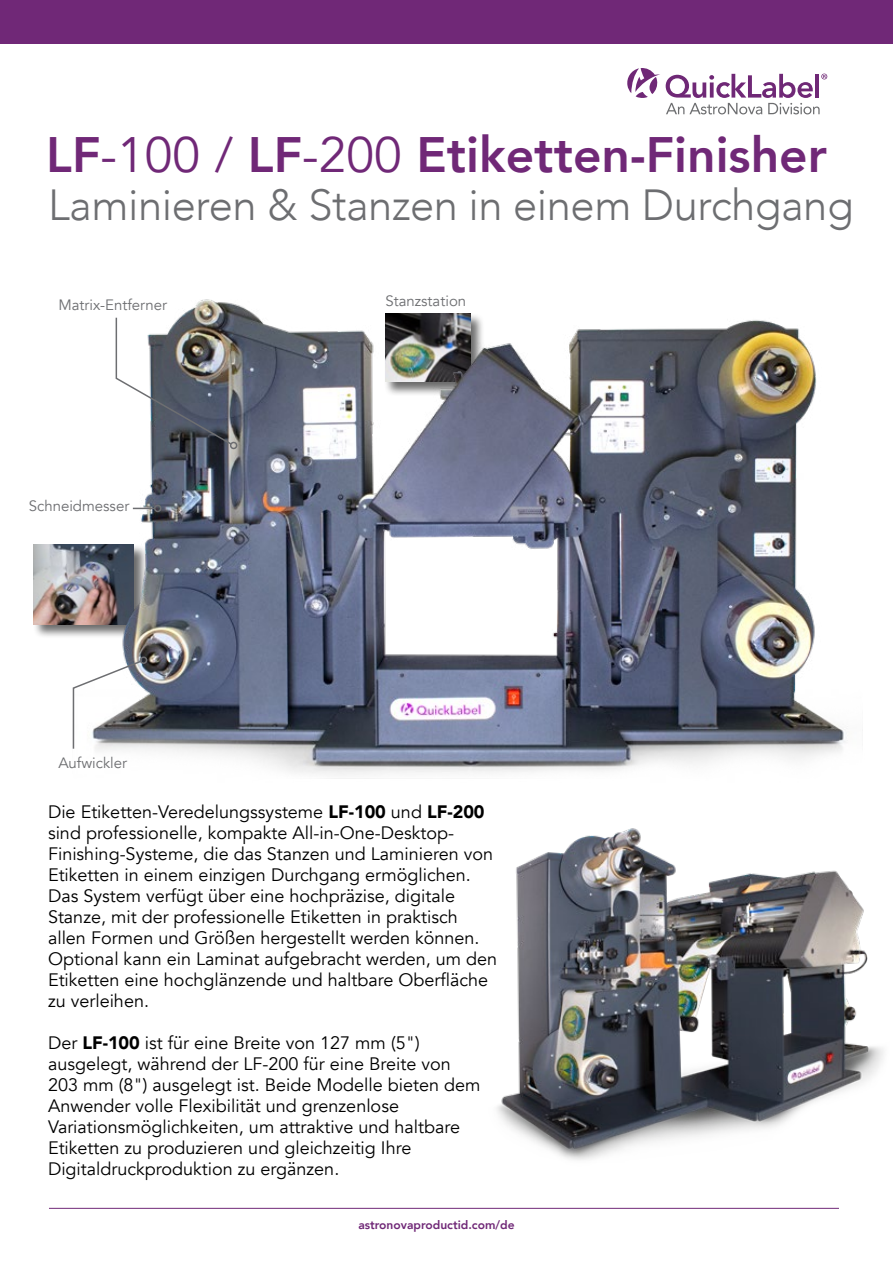
<style>
.page{position:relative;width:893px;height:1263px;background:#fff}
.page>*{position:absolute;margin:0;border:0;box-sizing:border-box;transform-origin:0 0}
.t1{font:800 49.65px "Avenir";color:#702877}
.t2{font:300 43.5px "Avenir";letter-spacing:-.01em;color:#6d6e71}
.t3{font:18px/21px "Avenir";color:#000}
.t4{font:15px "Avenir";color:#6d6e71}
.t5{font:800 12px "Avenir";color:#702877}
.s1{font-weight:400}
.s2{font-weight:900}
</style>
<div class="page">
<hr style="left:49px;top:1208px;width:790px;height:1px;background:#702877">
<div style="left:0;top:0;width:893px;height:43px;background:#702877"></div>
<svg style="left:627px;top:68px;width:33px;height:30px"></svg>
<svg style="left:666px;top:74px;width:161px;height:40px"></svg>
<div style="left:32px;top:543px;width:117px;height:96px;background:#000;opacity:.58"></div>
<img style="left:33px;top:544px;width:30px;height:80px">
<img style="left:63px;top:299px;width:800px;height:480px">
<img style="left:497px;top:828px;width:387px;height:332px">
<svg style="left:72px;top:659px;width:71px;height:91px"></svg>
<div style="left:140px;top:656px;width:7px;height:8px;border:2px solid #6d6e71;border-radius:50%"></div>
<img style="left:115px;top:316px;width:118px;height:130px">
<div style="left:230px;top:442px;width:7px;height:7px;border:2px solid #6d6e71;border-radius:50%"></div>
<svg style="left:133px;top:508px;width:21px;height:1px"></svg>
<div style="left:154px;top:505px;width:7px;height:7px;border:2px solid #6d6e71;border-radius:50%"></div>
<h1 class="t1" style="left:46px;top:116px;width:782px">LF<span class="s1">-100 /</span> LF<span class="s1">-200</span> Etiketten-Finisher</h1>
<h2 class="t2" style="left:48px;top:180px;width:807px">Laminieren &amp; Stanzen in einem Durchgang</h2>
<p class="t4" style="left:58px;top:296px;width:110px">Matrix-Entferner</p>
<p class="t4" style="left:385px;top:292px;width:82px">Stanzstation</p>
<p class="t4" style="left:29px;top:497px;width:102px">Schneidmesser</p>
<p class="t4" style="left:58px;top:754px;width:70px">Aufwickler</p>
<p class="t3" style="left:48px;top:802px;width:451px">Die Etiketten-Veredelungssysteme <span class="s2">LF-100</span> und <span class="s2">LF-200 </span>sind professionelle, kompakte All-in-One-Desktop-Finishing-Systeme, die das Stanzen und Laminieren von Etiketten in einem einzigen Durchgang ermöglichen.<br>Das System verfügt über eine hochpräzise, digitale Stanze, mit der professionelle Etiketten in praktisch allen Formen und Größen hergestellt werden können.<br>Optional kann ein Laminat aufgebracht werden, um den Etiketten eine hochglänzende und haltbare Oberfläche zu verleihen.</p>
<p class="t3" style="left:48px;top:1033px;width:434px">Der <span class="s2">LF-100</span> ist für eine Breite von 127 mm (5") ausgelegt, während der LF-200 für eine Breite von 203 mm (8") ausgelegt ist. Beide Modelle bieten dem Anwender volle Flexibilität und grenzenlose Variationsmöglichkeiten, um attraktive und haltbare Etiketten zu produzieren und gleichzeitig Ihre Digitaldruckproduktion zu ergänzen.</p>
<p class="t5" style="left:358px;top:1215px;width:158px">astronovaproductid.com/de</p>
</div>
